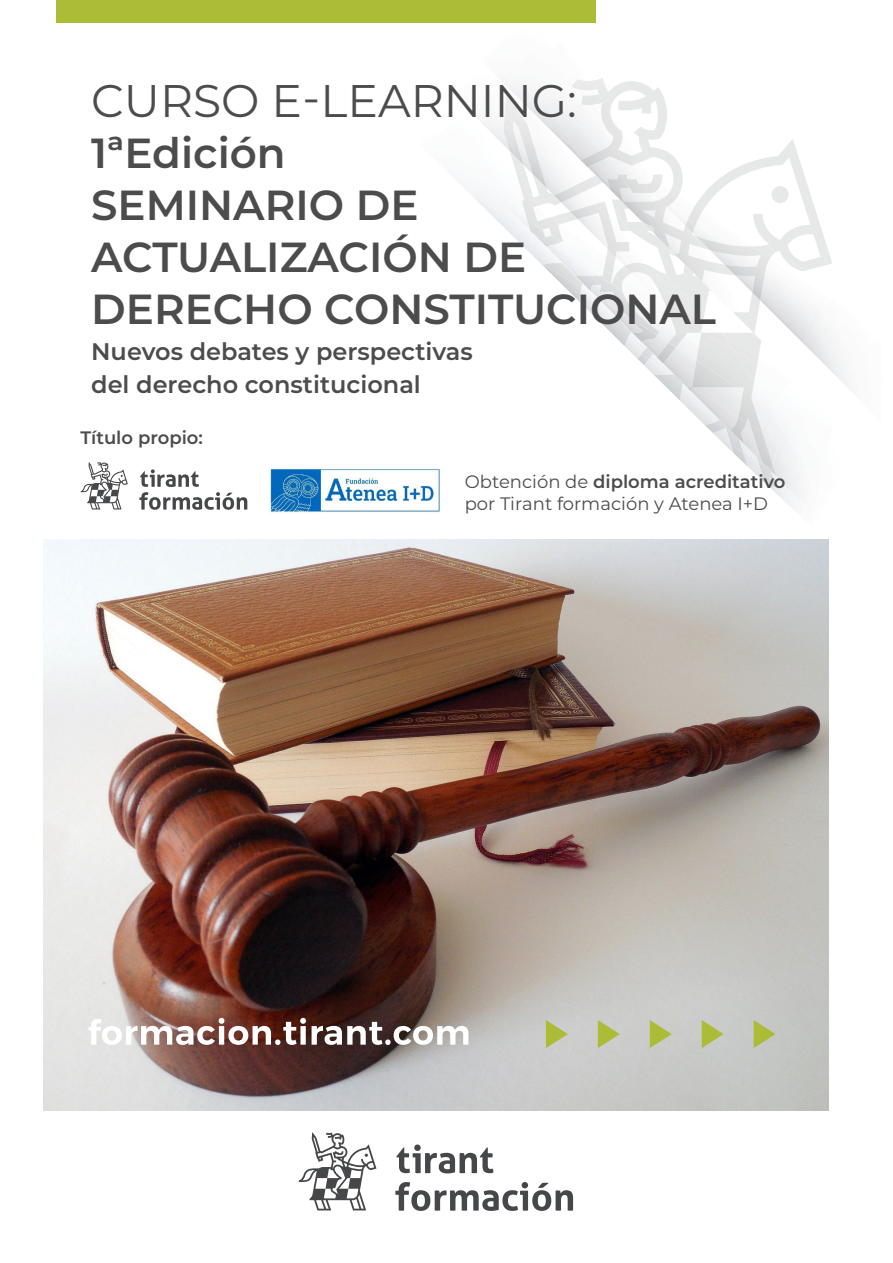
<style>
.page{position:relative;width:893px;height:1263px;background:#fff}
.page>*{position:absolute;margin:0;border:0;box-sizing:border-box;transform-origin:0 0}
.t1{font:45.75px "Montserrat";color:#4d4c4c}
.t2{font:600 42px "Montserrat";color:#4d4c4c}
.t3{font:600 24px "Montserrat";color:#4d4c4c}
.t4{font:600 18px "Montserrat";color:#4d4c4c}
.t5{font:18px "Montserrat";color:#4d4c4c}
.s1{font-weight:400}
</style>
<div class="page">
<img style="left:806px;top:344px;width:55px;height:57px">
<img style="left:806px;top:363px;width:54px;height:38px">
<img style="left:806px;top:386px;width:40px;height:15px">
<img style="left:806px;top:399px;width:10px;height:2px">
<img style="left:806px;top:181px;width:22px;height:120px">
<img style="left:824px;top:249px;width:8px;height:17px">
<img style="left:627px;top:81px;width:34px;height:11px">
<img style="left:601px;top:78px;width:26px;height:14px">
<img style="left:572px;top:79px;width:39px;height:13px">
<svg style="left:488px;top:80px;width:37px;height:12px"></svg>
<svg style="left:462px;top:92px;width:344px;height:417px"></svg>
<div style="left:56px;top:0;width:539px;height:23px;background:#acbc36"></div>
<img style="left:43px;top:539px;width:785px;height:571px">
<svg style="left:546px;top:1020px;width:22px;height:28px"></svg>
<svg style="left:598px;top:1020px;width:22px;height:28px"></svg>
<svg style="left:650px;top:1020px;width:22px;height:28px"></svg>
<svg style="left:702px;top:1020px;width:22px;height:28px"></svg>
<svg style="left:754px;top:1020px;width:22px;height:28px"></svg>
<svg style="left:299px;top:1132px;width:77px;height:78px"></svg>
<svg style="left:395px;top:1182px;width:178px;height:29px"></svg>
<svg style="left:396px;top:1147px;width:97px;height:26px"></svg>
<div style="left:414px;top:1144px;width:7px;height:7px;background:#454749;border-radius:50%"></div>
<svg style="left:43px;top:1005px;width:503px;height:80px;background:#9d8d8a"></svg>
<svg style="left:89px;top:1018px;width:217px;height:27px"></svg>
<svg style="left:312px;top:1022px;width:156px;height:23px"></svg>
<svg style="left:81px;top:462px;width:47px;height:47px"></svg>
<svg style="left:139px;top:469px;width:108px;height:41px"></svg>
<img style="left:270px;top:468px;width:171px;height:45px">
<p class="t1" style="left:91px;top:69px;width:487px">CURSO E-LEARNING:</p>
<p class="t2" style="left:91px;top:124px;width:196px">1ªEdición</p>
<p class="t2" style="left:91px;top:175px;width:329px">SEMINARIO DE</p>
<p class="t2" style="left:91px;top:227px;width:437px">ACTUALIZACIÓN DE</p>
<p class="t2" style="left:91px;top:279px;width:626px">DERECHO CONSTITUCIONAL</p>
<p class="t3" style="left:91px;top:334px;width:383px">Nuevos debates y perspectivas</p>
<p class="t3" style="left:91px;top:367px;width:331px">del derecho constitucional</p>
<p class="t4" style="left:81px;top:425px;width:124px">Título propio:</p>
<p class="t4" style="left:465px;top:469px;width:322px"><span class="s1">Obtención de</span> diploma acreditativo</p>
<p class="t5" style="left:465px;top:491px;width:305px">por Tirant formación y Atenea I+D</p>
</div>
